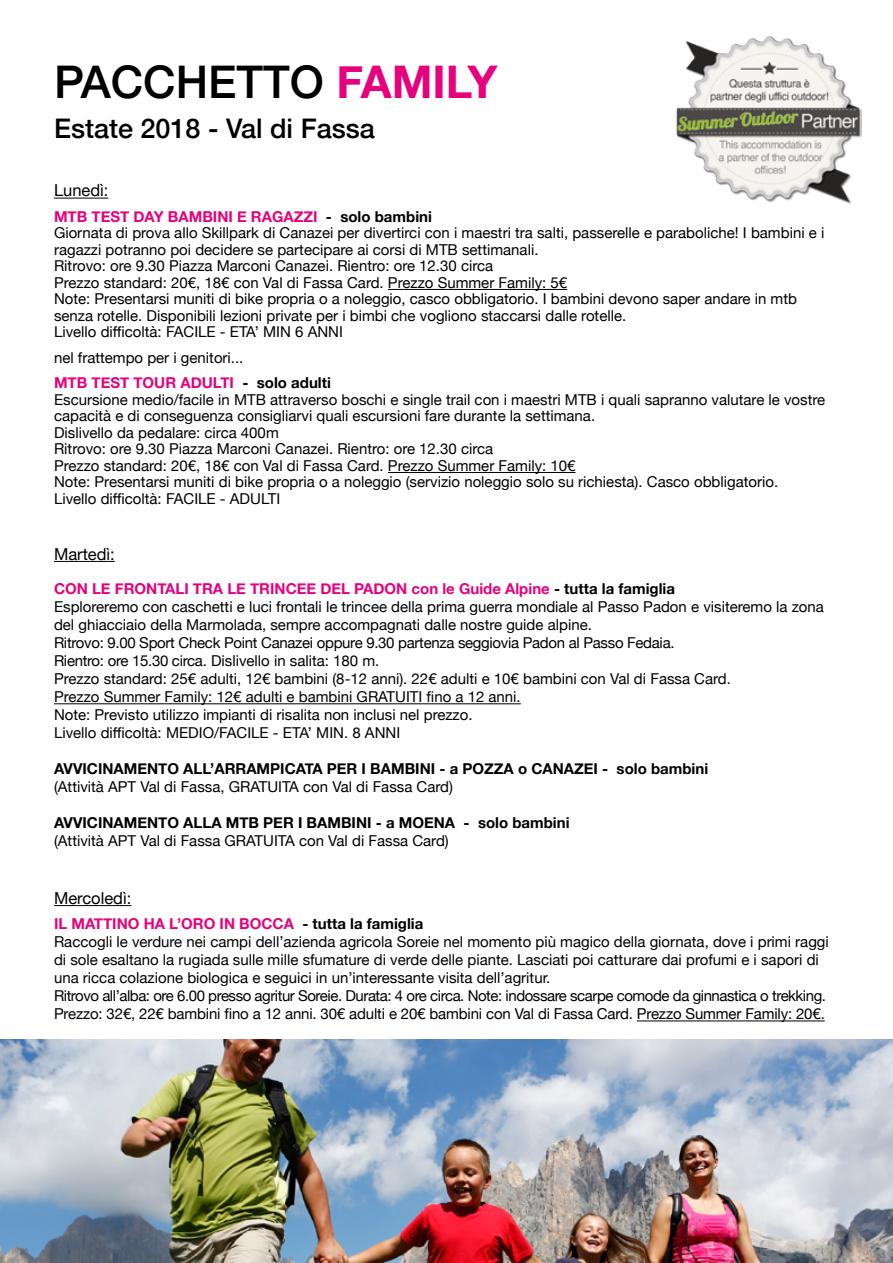
<style>
.page{position:relative;width:893px;height:1263px;background:#fff}
.page>*{position:absolute;margin:0;border:0;box-sizing:border-box;transform-origin:0 0}
.t1{font:500 45px "Helvetica Neue";color:#000}
.t2{font:500 27px "Helvetica Neue";color:#000}
.t3{font:16.5px "Helvetica Neue";color:#000}
.t4{font:15px/16.5px "Helvetica Neue";color:#000}
.t5{font:700 15px "Helvetica Neue";color:#000}
.s1{font-weight:700;color:#e6007d}
.s2{font-weight:700}
</style>
<div class="page">
<hr style="left:54px;top:198px;width:54px;height:1px;background:#000">
<hr style="left:388px;top:289px;width:179px;height:1px;background:#000">
<hr style="left:388px;top:472px;width:187px;height:1px;background:#000">
<hr style="left:54px;top:561px;width:61px;height:1px;background:#000">
<hr style="left:54px;top:703px;width:467px;height:1px;background:#000">
<hr style="left:54px;top:905px;width:77px;height:1px;background:#000">
<hr style="left:637px;top:1020px;width:188px;height:1px;background:#000">
<img style="left:0;top:1040px;width:893px;height:223px">
<img style="left:677px;top:36px;width:184px;height:168px">
<h1 class="t1" style="left:54px;top:46px;width:445px">PACCHETTO <span class="s1">FAMILY</span></h1>
<h2 class="t2" style="left:54px;top:107px;width:322px">Estate 2018 - Val di Fassa</h2>
<p class="t3" style="left:54px;top:179px;width:56px">Lunedì:</p>
<p class="t4" style="left:54px;top:209px;width:772px"><span class="s1">MTB TEST DAY BAMBINI E RAGAZZI</span> <span class="s2">- solo bambini<br></span>Giornata di prova allo Skillpark di Canazei per divertirci con i maestri tra salti, passerelle e paraboliche! I bambini e i ragazzi potranno poi decidere se partecipare ai corsi di MTB settimanali.<br>Ritrovo: ore 9.30 Piazza Marconi Canazei. Rientro: ore 12.30 circa<br>Prezzo standard: 20€, 18€ con Val di Fassa Card. Prezzo Summer Family: 5€<br>Note: Presentarsi muniti di bike propria o a noleggio, casco obbligatorio. I bambini devono saper andare in mtb senza rotelle. Disponibili lezioni private per i bimbi che vogliono staccarsi dalle rotelle.<br>Livello difficoltà: FACILE - ETA’ MIN 6 ANNI</p>
<p class="t4" style="left:54px;top:346px;width:278px;line-height:25.5px">nel frattempo per i genitori...<br><span class="s1">MTB TEST TOUR ADULTI</span> <span class="s2">- solo adulti</span></p>
<p class="t4" style="left:54px;top:392px;width:773px">Escursione medio/facile in MTB attraverso boschi e single trail con i maestri MTB i quali sapranno valutare le vostre capacità e di conseguenza consigliarvi quali escursioni fare durante la settimana.<br>Dislivello da pedalare: circa 400m<br>Ritrovo: ore 9.30 Piazza Marconi Canazei. Rientro: ore 12.30 circa<br>Prezzo standard: 20€, 18€ con Val di Fassa Card. Prezzo Summer Family: 10€<br>Note: Presentarsi muniti di bike propria o a noleggio (servizio noleggio solo su richiesta). Casco obbligatorio.<br>Livello difficoltà: FACILE - ADULTI</p>
<p class="t3" style="left:54px;top:542px;width:62px">Martedì:</p>
<p class="t4" style="left:54px;top:581px;width:771px;line-height:18px"><span class="s1">CON LE FRONTALI TRA LE TRINCEE DEL PADON con le Guide Alpine</span> <span class="s2">- tutta la famiglia<br></span>Esploreremo con caschetti e luci frontali le trincee della prima guerra mondiale al Passo Padon e visiteremo la zona del ghiacciaio della Marmolada, sempre accompagnati dalle nostre guide alpine.<br>Ritrovo: 9.00 Sport Check Point Canazei oppure 9.30 partenza seggiovia Padon al Passo Fedaia.<br>Rientro: ore 15.30 circa. Dislivello in salita: 180 m.<br>Prezzo standard: 25€ adulti, 12€ bambini (8-12 anni). 22€ adulti e 10€ bambini con Val di Fassa Card.<br>Prezzo Summer Family: 12€ adulti e bambini GRATUITI fino a 12 anni.<br>Note: Previsto utilizzo impianti di risalita non inclusi nel prezzo.<br>Livello difficoltà: MEDIO/FACILE - ETA’ MIN. 8 ANNI</p>
<p class="t5" style="left:54px;top:757px;width:656px">AVVICINAMENTO ALL’ARRAMPICATA PER I BAMBINI - a POZZA o CANAZEI - solo bambini</p>
<p class="t4" style="left:54px;top:779px;width:400px">(Attività APT Val di Fassa, GRATUITA con Val di Fassa Card)</p>
<p class="t5" style="left:54px;top:811px;width:517px">AVVICINAMENTO ALLA MTB PER I BAMBINI - a MOENA - solo bambini</p>
<p class="t4" style="left:54px;top:833px;width:396px">(Attività APT Val di Fassa GRATUITA con Val di Fassa Card)</p>
<p class="t3" style="left:54px;top:886px;width:79px">Mercoledì:</p>
<p class="t4" style="left:54px;top:916px;width:776px;line-height:18px"><span class="s1">IL MATTINO HA L’ORO IN BOCCA</span> <span class="s2">- tutta la famiglia<br></span>Raccogli le verdure nei campi dell’azienda agricola Soreie nel momento più magico della giornata, dove i primi raggi di sole esaltano la rugiada sulle mille sfumature di verde delle piante. Lasciati poi catturare dai profumi e i sapori di una ricca colazione biologica e seguici in un’interessante visita dell’agritur.<br>Ritrovo all’alba: ore 6.00 presso agritur Soreie. Durata: 4 ore circa. Note: indossare scarpe comode da ginnastica o trekking.<br>Prezzo: 32€, 22€ bambini fino a 12 anni. 30€ adulti e 20€ bambini con Val di Fassa Card. Prezzo Summer Family: 20€.</p>
</div>
